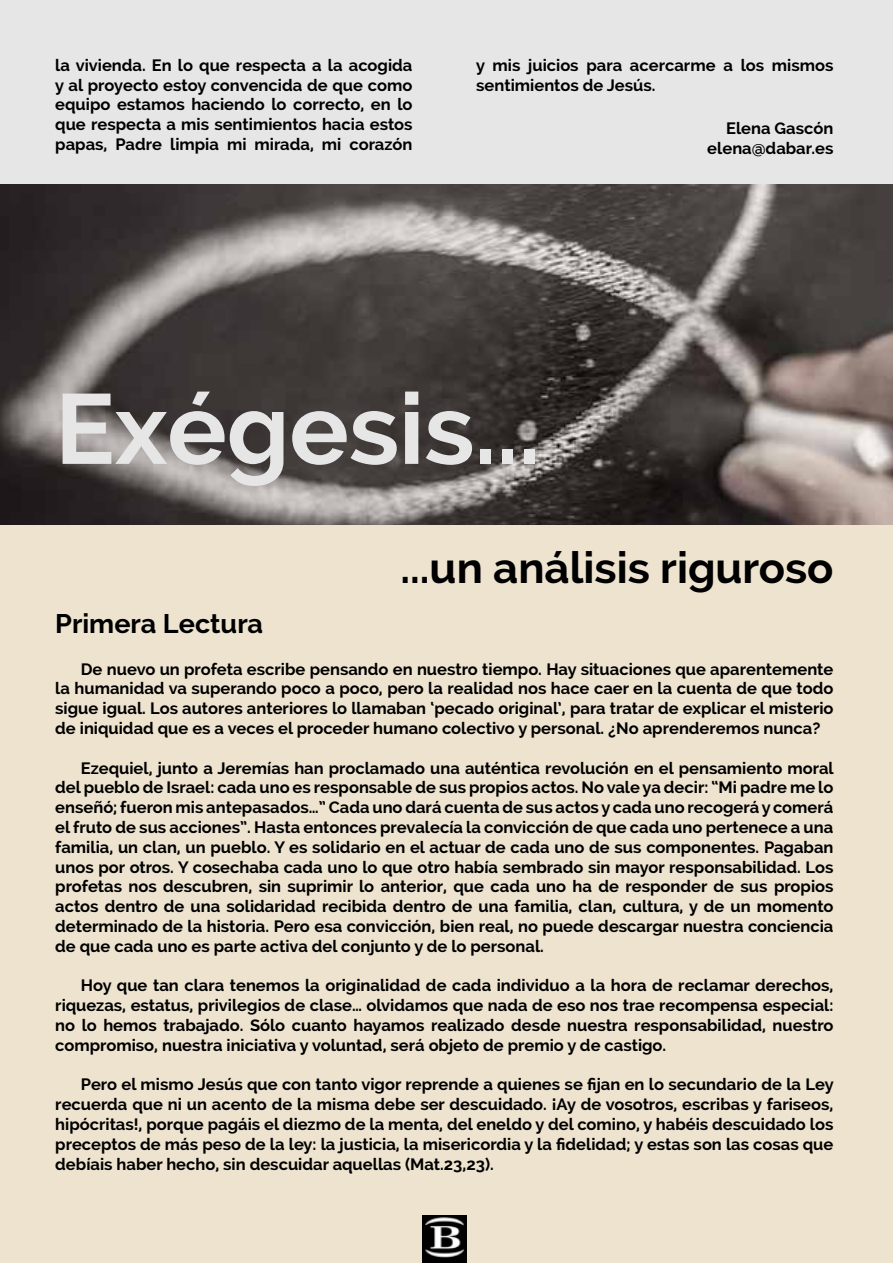
<style>
.page{position:relative;width:893px;height:1263px;background:#ede3cf}
.page>*{position:absolute;margin:0;border:0;box-sizing:border-box;transform-origin:0 0}
.t1{font:700 99px "Raleway";color:#e6e6e6}
.t2{font:700 43.5px "Raleway";color:#000}
.t3{font:700 27px "Raleway";color:#000}
.t4{font:700 16.5px/19.8px "Raleway";color:#000;text-align:justify}
</style>
<div class="page">
<img style="left:0;top:184px;width:893px;height:340px">
<div style="left:0;top:0;width:893px;height:184px;background:#e6e6e6"></div>
<img style="left:422px;top:1216px;width:44px;height:47px">
<p class="t4" style="left:55px;top:55px;width:359px">la vivienda. En lo que respecta a la acogida y al proyecto estoy convencida de que como equipo estamos haciendo lo correcto, en lo que respecta a mis sentimientos hacia estos papas, Padre limpia mi mirada, mi corazón</p>
<p class="t4" style="left:476px;top:55px;width:359px">y mis juicios para acercarme a los mismos sentimientos de Jesús.</p>
<p class="t4" style="left:707px;top:119px;width:128px;text-align:right">Elena Gascón elena@dabar.es</p>
<h1 class="t1" style="left:55px;top:372px;width:487px">Exégesis...</h1>
<h2 class="t2" style="left:400px;top:543px;width:434px">...un análisis riguroso</h2>
<h3 class="t3" style="left:55px;top:608px;width:209px">Primera Lectura</h3>
<p class="t4" style="left:55px;top:659px;width:780px;text-indent:26px">De nuevo un profeta escribe pensando en nuestro tiempo. Hay situaciones que aparentemente la humanidad va superando poco a poco, pero la realidad nos hace caer en la cuenta de que todo sigue igual. Los autores anteriores lo llamaban ‘pecado original’, para tratar de explicar el misterio de iniquidad que es a veces el proceder humano colectivo y personal. ¿No aprenderemos nunca?</p>
<p class="t4" style="left:55px;top:758px;width:780px;text-indent:26px">Ezequiel, junto a Jeremías han proclamado una auténtica revolución en el pensamiento moral del pueblo de Israel: cada uno es responsable de sus propios actos. No vale ya decir: “Mi padre me lo enseñó; fueron mis antepasados…” Cada uno dará cuenta de sus actos y cada uno recogerá y comerá el fruto de sus acciones”. Hasta entonces prevalecía la convicción de que cada uno pertenece a una familia, un clan, un pueblo. Y es solidario en el actuar de cada uno de sus componentes. Pagaban unos por otros. Y cosechaba cada uno lo que otro había sembrado sin mayor responsabilidad. Los profetas nos descubren, sin suprimir lo anterior, que cada uno ha de responder de sus propios actos dentro de una solidaridad recibida dentro de una familia, clan, cultura, y de un momento determinado de la historia. Pero esa convicción, bien real, no puede descargar nuestra conciencia de que cada uno es parte activa del conjunto y de lo personal.</p>
<p class="t4" style="left:55px;top:976px;width:780px;text-indent:26px">Hoy que tan clara tenemos la originalidad de cada individuo a la hora de reclamar derechos, riquezas, estatus, privilegios de clase… olvidamos que nada de eso nos trae recompensa especial: no lo hemos trabajado. Sólo cuanto hayamos realizado desde nuestra responsabilidad, nuestro compromiso, nuestra iniciativa y voluntad, será objeto de premio y de castigo.</p>
<p class="t4" style="left:55px;top:1075px;width:780px;text-indent:26px">Pero el mismo Jesús que con tanto vigor reprende a quienes se fijan en lo secundario de la Ley recuerda que ni un acento de la misma debe ser descuidado. ¡Ay de vosotros, escribas y fariseos, hipócritas!, porque pagáis el diezmo de la menta, del eneldo y del comino, y habéis descuidado los preceptos de más peso de la ley: la justicia, la misericordia y la fidelidad; y estas son las cosas que debíais haber hecho, sin descuidar aquellas (Mat.23,23).</p>
</div>
